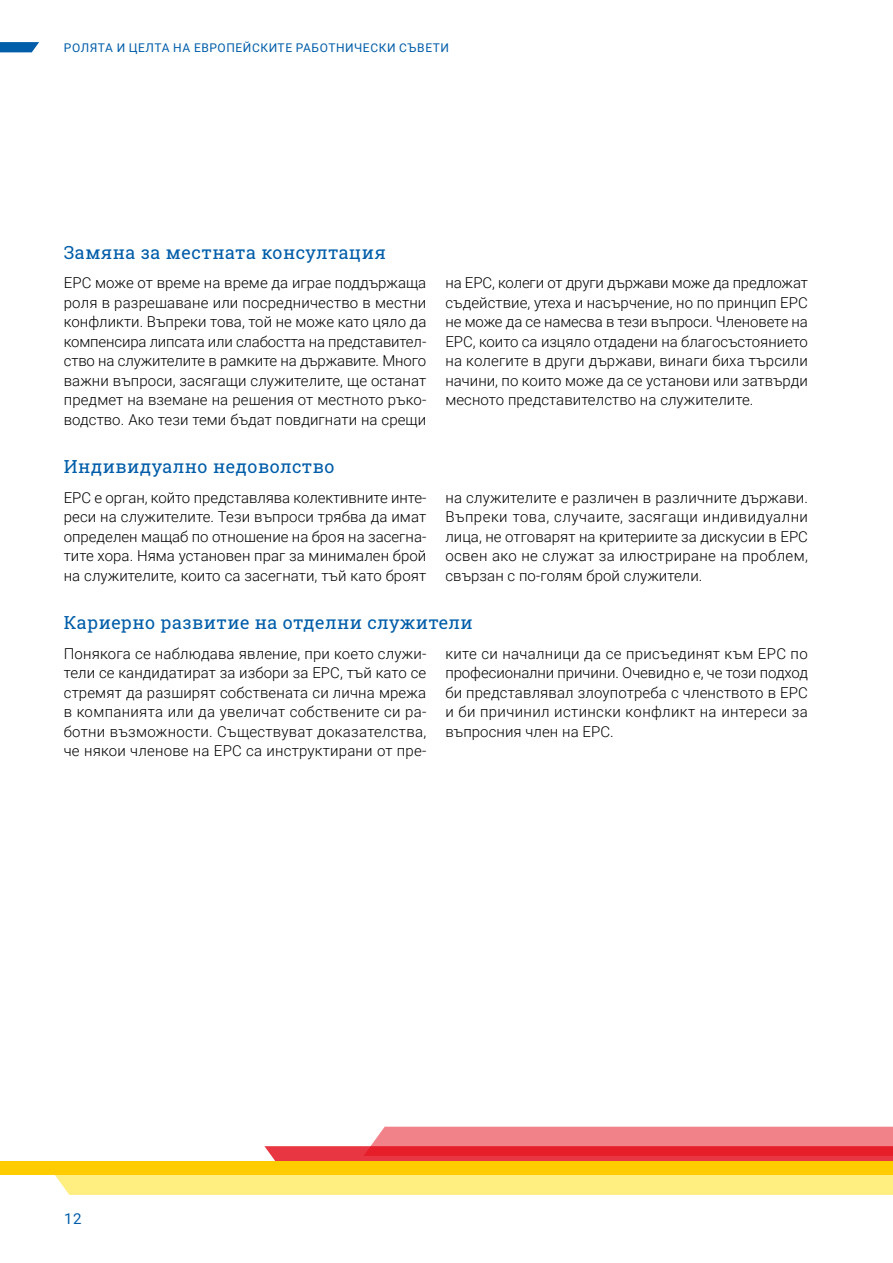
<style>
.page{position:relative;width:893px;height:1263px;background:#fff}
.page>*{position:absolute;margin:0;border:0;box-sizing:border-box;transform-origin:0 0}
._1_3_Head_03{font:18px "Roboto Slab";letter-spacing:.025em;color:#005da9}
._2_1_Copy{font:300 15px/19.5px "Roboto";letter-spacing:.005em;color:#000;text-align:justify}
.t1{font:15px "Roboto";color:#005da9}
.t2{font:12px "Roboto";letter-spacing:.045em;color:#005da9}
</style>
<div class="page">
<svg style="left:0;top:42px;width:39px;height:10px"></svg>
<svg style="left:55px;top:1127px;width:838px;height:68px"></svg>
<div style="left:0;top:1161px;width:893px;height:14px;background:#fc0"></div>
<p class="t2" style="left:64px;top:39px;width:387px">РОЛЯТА И ЦЕЛТА НА ЕВРОПЕЙСКИТЕ РАБОТНИЧЕСКИ СЪВЕТИ</p>
<p class="_1_3_Head_03" style="left:64px;top:240px;width:324px">Замяна за местната консултация</p>
<p class="_2_1_Copy" style="left:64px;top:272px;width:364px">ЕРС може от време на време да играе поддържаща роля в разрешаване или посредничество в местни конфликти. Въпреки това, той не може като цяло да компенсира липсата или слабостта на представител&shy;ство на служителите в рамките на държавите. Много важни въпроси, засягащи служителите, ще останат предмет на вземане на решения от местното ръко&shy;водство. Ако тези теми бъдат повдигнати на срещи</p>
<p class="_2_1_Copy" style="left:445px;top:272px;width:364px">на ЕРС, колеги от други държави може да предложат съдействие, утеха и насърчение, но по принцип ЕРС не може да се намесва в тези въпроси. Членовете на ЕРС, които са изцяло отдадени на благосъстоянието на колегите в други държави, винаги биха търсили начини, по които може да се установи или затвърди месното представителство на служителите.</p>
<p class="_1_3_Head_03" style="left:64px;top:454px;width:272px">Индивидуално недоволство</p>
<p class="_2_1_Copy" style="left:64px;top:487px;width:364px">ЕРС е орган, който представлява колективните инте&shy;реси на служителите. Тези въпроси трябва да имат определен мащаб по отношение на броя на засегна&shy;тите хора. Няма установен праг за минимален брой на служителите, които са засегнати, тъй като броят</p>
<p class="_2_1_Copy" style="left:445px;top:487px;width:364px">на служителите е различен в различните държави.<br>Въпреки това, случаите, засягащи индивидуални лица, не отговарят на критериите за дискусии в ЕРС освен ако не служат за илюстриране на проблем, свързан с по-голям брой служители.</p>
<p class="_1_3_Head_03" style="left:64px;top:610px;width:410px">Кариерно развитие на отделни служители</p>
<p class="_2_1_Copy" style="left:64px;top:643px;width:364px">Понякога се наблюдава явление, при което служи&shy;тели се кандидатират за избори за ЕРС, тъй като се стремят да разширят собствената си лична мрежа в компанията или да увеличат собствените си ра&shy;ботни възможности. Съществуват доказателства, че някои членове на ЕРС са инструктирани от пре-</p>
<p class="_2_1_Copy" style="left:445px;top:643px;width:364px">ките си началници да се присъединят към ЕРС по професионални причини. Очевидно е, че този подход би представлявал злоупотреба с членството в ЕРС и би причинил истински конфликт на интереси за въпросния член на ЕРС.</p>
<p class="t1" style="left:64px;top:1208px;width:19px">12</p>
</div>
